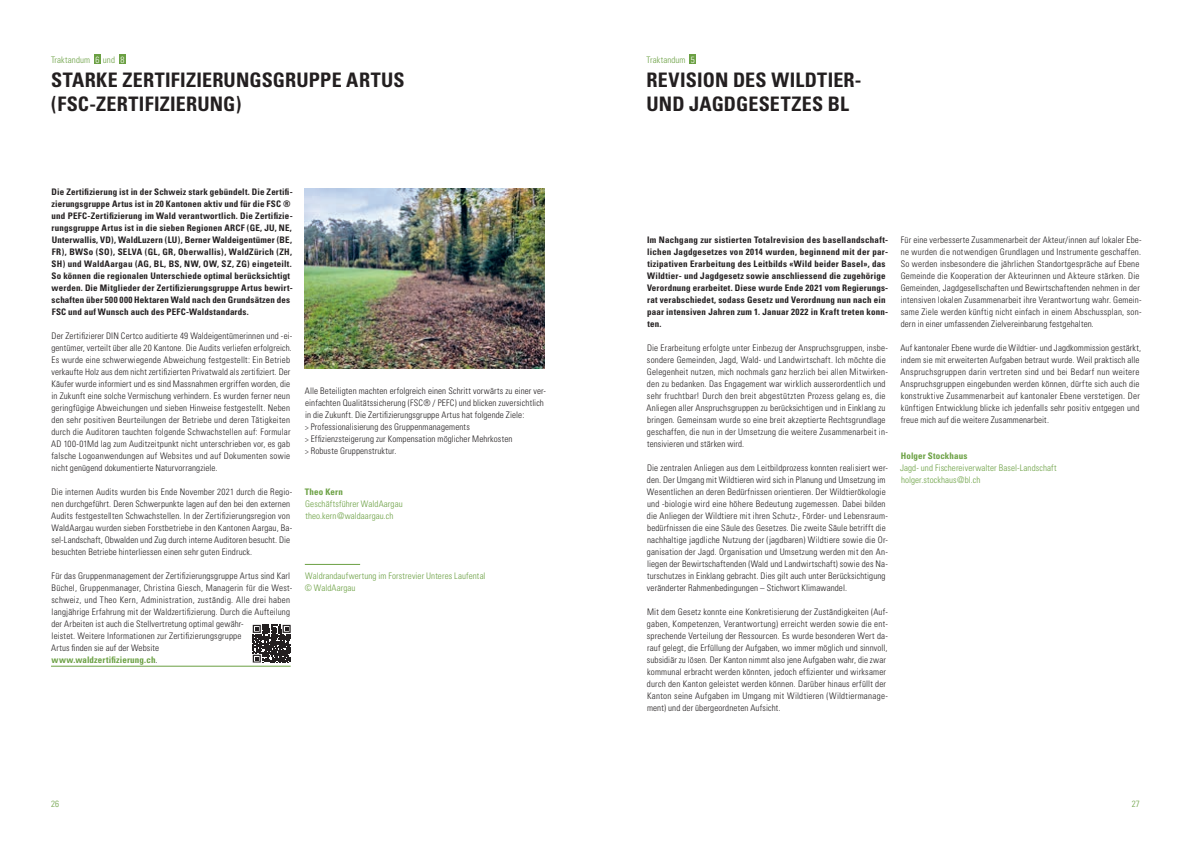
<style>
.page{position:relative;width:1191px;height:842px;background:#fff}
.page>*{position:absolute;margin:0;border:0;box-sizing:border-box;transform-origin:0 0}
.t1{font:700 condensed 20px/24px "Univers";letter-spacing:.01em;color:#231f20}
.t2{font:300 condensed 9px/12px "Univers";letter-spacing:.02em;color:#231f20}
.t3{font:700 condensed 9px/12px "Univers";letter-spacing:.02em;color:#231f20}
.t4{font:300 condensed 9px/12px "Univers";letter-spacing:.01em;color:#6ba043}
.t5{font:700 condensed 9px "Univers";letter-spacing:.015em;color:#6ba043}
.s1{color:#fff}
.s2{font-weight:700;color:#6ba043}
.s3{font-size:8px}
</style>
<div class="page">
<div style="left:94px;top:54px;width:7px;height:10px;background:#6ba043"></div>
<div style="left:119px;top:54px;width:7px;height:10px;background:#6ba043"></div>
<hr style="left:305px;top:564px;width:55px;height:1px;background:#6ba043">
<img style="left:305px;top:189px;width:239px;height:179px">
<div style="left:689px;top:54px;width:7px;height:10px;background:#6ba043"></div>
<svg style="left:252px;top:624px;width:39px;height:38px"></svg>
<svg style="left:253px;top:625px;width:38px;height:38px"></svg>
<hr style="left:51px;top:666px;width:240px;height:1px;background:#6ba043">
<p class="t4" style="left:51px;top:54px;width:75px">Traktandum <span class="s1">6</span> und <span class="s1">8</span></p>
<h1 class="t1" style="left:51px;top:68px;width:355px">STARKE ZERTIFIZIERUNGSGRUPPE ARTUS (FSC-ZERTIFIZIERUNG)</h1>
<p class="t3" style="left:51px;top:186px;width:243px">Die Zertifizierung ist in der Schweiz stark gebündelt. Die Zertifi&shy;zierungsgruppe Artus ist in 20 Kantonen aktiv und für die FSC ® und PEFC-Zertifizierung im Wald verantwortlich. Die Zertifizie&shy;rungsgruppe Artus ist in die sieben Regionen ARCF (GE, JU, NE, Unterwallis, VD), WaldLuzern (LU), Berner Waldeigentümer (BE, FR), BWSo (SO), SELVA (GL, GR, Oberwallis), WaldZürich (ZH, SH) und WaldAargau (AG, BL, BS, NW, OW, SZ, ZG) eingeteilt.<br>So können die regionalen Unterschiede optimal berücksichtigt werden. Die Mitglieder der Zertifizierungsgruppe Artus bewirt&shy;schaften über 500 000 Hektaren Wald nach den Grundsätzen des FSC und auf Wunsch auch des PEFC-Waldstandards.</p>
<p class="t2" style="left:51px;top:330px;width:243px">Der Zertifizierer DIN Certco auditierte 49 Waldeigentümerinnen und -ei&shy;gentümer, verteilt über alle 20 Kantone. Die Audits verliefen erfolgreich.<br>Es wurde eine schwerwiegende Abweichung festgestellt: Ein Betrieb verkaufte Holz aus dem nicht zertifizierten Privatwald als zertifiziert. Der Käufer wurde informiert und es sind Massnahmen ergriffen worden, die in Zukunft eine solche Vermischung verhindern. Es wurden ferner neun geringfügige Abweichungen und sieben Hinweise festgestellt. Neben den sehr positiven Beurteilungen der Betriebe und deren Tätigkeiten durch die Auditoren tauchten folgende Schwachstellen auf: Formular AD 100-01Md lag zum Auditzeitpunkt nicht unterschrieben vor, es gab falsche Logoanwendungen auf Websites und auf Dokumenten sowie nicht genügend dokumentierte Naturvorrangziele.</p>
<p class="t2" style="left:51px;top:486px;width:243px">Die internen Audits wurden bis Ende November 2021 durch die Regio&shy;nen durchgeführt. Deren Schwerpunkte lagen auf den bei den externen Audits festgestellten Schwachstellen. In der Zertifizierungsregion von WaldAargau wurden sieben Forstbetriebe in den Kantonen Aargau, Ba&shy;sel-Landschaft, Obwalden und Zug durch interne Auditoren besucht. Die besuchten Betriebe hinterliessen einen sehr guten Eindruck.</p>
<p class="t2" style="left:51px;top:570px;width:243px">Für das Gruppenmanagement der Zertifizierungsgruppe Artus sind Karl Büchel, Gruppenmanager, Christina Giesch, Managerin für die West&shy;schweiz, und Theo Kern, Administration, zuständig. Alle drei haben langjährige Erfahrung mit der Waldzertifizierung. Durch die Aufteilung der Arbeiten ist auch die Stellvertretung optimal gewähr-<br>leistet. Weitere Informationen zur Zertifizierungsgruppe<br>Artus finden sie auf der Website<br><span class="s2">www.waldzertifizierung.ch</span>.</p>
<p class="t2" style="left:305px;top:385px;width:243px">Alle Beteiligten machten erfolgreich einen Schritt vorwärts zu einer ver&shy;einfachten Qualitätssicherung (FSC® / PEFC) und blicken zuversichtlich in die Zukunft. Die Zertifizierungsgruppe Artus hat folgende Ziele:<br><span class="s3">&gt;</span> Professionalisierung des Gruppenmanagements<br><span class="s3">&gt;</span> Effizienzsteigerung zur Kompensation möglicher Mehrkosten<br><span class="s3">&gt;</span> Robuste Gruppenstruktur.</p>
<p class="t5" style="left:305px;top:486px;width:40px">Theo Kern</p>
<p class="t4" style="left:305px;top:498px;width:99px">Geschäftsführer WaldAargau theo.kern@waldaargau.ch</p>
<p class="t4" style="left:305px;top:570px;width:182px">Waldrandaufwertung im Forstrevier Unteres Laufental © WaldAargau</p>
<p class="t4" style="left:646px;top:54px;width:50px">Traktandum <span class="s1">5</span></p>
<h1 class="t1" style="left:646px;top:68px;width:217px">REVISION DES WILDTIER-<br>UND JAGDGESETZES BL</h1>
<p class="t3" style="left:647px;top:234px;width:243px">Im Nachgang zur sistierten Totalrevision des basellandschaft&shy;lichen Jagdgesetzes von 2014 wurden, beginnend mit der par&shy;tizipativen Erarbeitung des Leitbilds «Wild beider Basel», das Wildtier- und Jagdgesetz sowie anschliessend die zugehörige Verordnung erarbeitet. Diese wurde Ende 2021 vom Regierungs&shy;rat verabschiedet, sodass Gesetz und Verordnung nun nach ein paar intensiven Jahren zum 1. Januar 2022 in Kraft treten konn&shy;ten.</p>
<p class="t2" style="left:646px;top:342px;width:243px">Die Erarbeitung erfolgte unter Einbezug der Anspruchsgruppen, insbe&shy;sondere Gemeinden, Jagd, Wald- und Landwirtschaft. Ich möchte die Gelegenheit nutzen, mich nochmals ganz herzlich bei allen Mitwirken&shy;den zu bedanken. Das Engagement war wirklich ausserordentlich und sehr fruchtbar! Durch den breit abgestützten Prozess gelang es, die Anliegen aller Anspruchsgruppen zu berücksichtigen und in Einklang zu bringen. Gemeinsam wurde so eine breit akzeptierte Rechtsgrundlage geschaffen, die nun in der Umsetzung die weitere Zusammenarbeit in&shy;tensivieren und stärken wird.</p>
<p class="t2" style="left:647px;top:462px;width:242px">Die zentralen Anliegen aus dem Leitbildprozess konnten realisiert wer&shy;den. Der Umgang mit Wildtieren wird sich in Planung und Umsetzung im Wesentlichen an deren Bedürfnissen orientieren. Der Wildtierökologie und -biologie wird eine höhere Bedeutung zugemessen. Dabei bilden die Anliegen der Wildtiere mit ihren Schutz-, Förder- und Lebensraum&shy;bedürfnissen die eine Säule des Gesetzes. Die zweite Säule betrifft die nachhaltige jagdliche Nutzung der (jagdbaren) Wildtiere sowie die Or&shy;ganisation der Jagd. Organisation und Umsetzung werden mit den An&shy;liegen der Bewirtschaftenden (Wald und Landwirtschaft) sowie des Na&shy;turschutzes in Einklang gebracht. Dies gilt auch unter Berücksichtigung veränderter Rahmenbedingungen – Stichwort Klimawandel.</p>
<p class="t2" style="left:647px;top:606px;width:242px">Mit dem Gesetz konnte eine Konkretisierung der Zuständigkeiten (Auf&shy;gaben, Kompetenzen, Verantwortung) erreicht werden sowie die ent&shy;sprechende Verteilung der Ressourcen. Es wurde besonderen Wert da&shy;rauf gelegt, die Erfüllung der Aufgaben, wo immer möglich und sinnvoll, subsidiär zu lösen. Der Kanton nimmt also jene Aufgaben wahr, die zwar kommunal erbracht werden könnten, jedoch effizienter und wirksamer durch den Kanton geleistet werden können. Darüber hinaus erfüllt der Kanton seine Aufgaben im Umgang mit Wildtieren (Wildtiermanage&shy;ment) und der übergeordneten Aufsicht.</p>
<p class="t2" style="left:900px;top:234px;width:242px">Für eine verbesserte Zusammenarbeit der Akteur/innen auf lokaler Ebe&shy;ne wurden die notwendigen Grundlagen und Instrumente geschaffen.<br>So werden insbesondere die jährlichen Standortgespräche auf Ebene Gemeinde die Kooperation der Akteurinnen und Akteure stärken. Die Gemeinden, Jagdgesellschaften und Bewirtschaftenden nehmen in der intensiven lokalen Zusammenarbeit ihre Verantwortung wahr. Gemein&shy;same Ziele werden künftig nicht einfach in einem Abschussplan, son&shy;dern in einer umfassenden Zielvereinbarung festgehalten.</p>
<p class="t2" style="left:900px;top:342px;width:242px">Auf kantonaler Ebene wurde die Wildtier- und Jagdkommission gestärkt, indem sie mit erweiterten Aufgaben betraut wurde. Weil praktisch alle Anspruchsgruppen darin vertreten sind und bei Bedarf nun weitere Anspruchsgruppen eingebunden werden können, dürfte sich auch die konstruktive Zusammenarbeit auf kantonaler Ebene verstetigen. Der künftigen Entwicklung blicke ich jedenfalls sehr positiv entgegen und freue mich auf die weitere Zusammenarbeit.</p>
<p class="t5" style="left:901px;top:450px;width:68px">Holger Stockhaus</p>
<p class="t4" style="left:900px;top:462px;width:158px">Jagd- und Fischereiverwalter Basel-Landschaft holger.stockhaus@bl.ch</p>
<p class="t4" style="left:51px;top:798px;width:10px">26</p>
<p class="t4" style="left:1131px;top:798px;width:10px">27</p>
</div>
